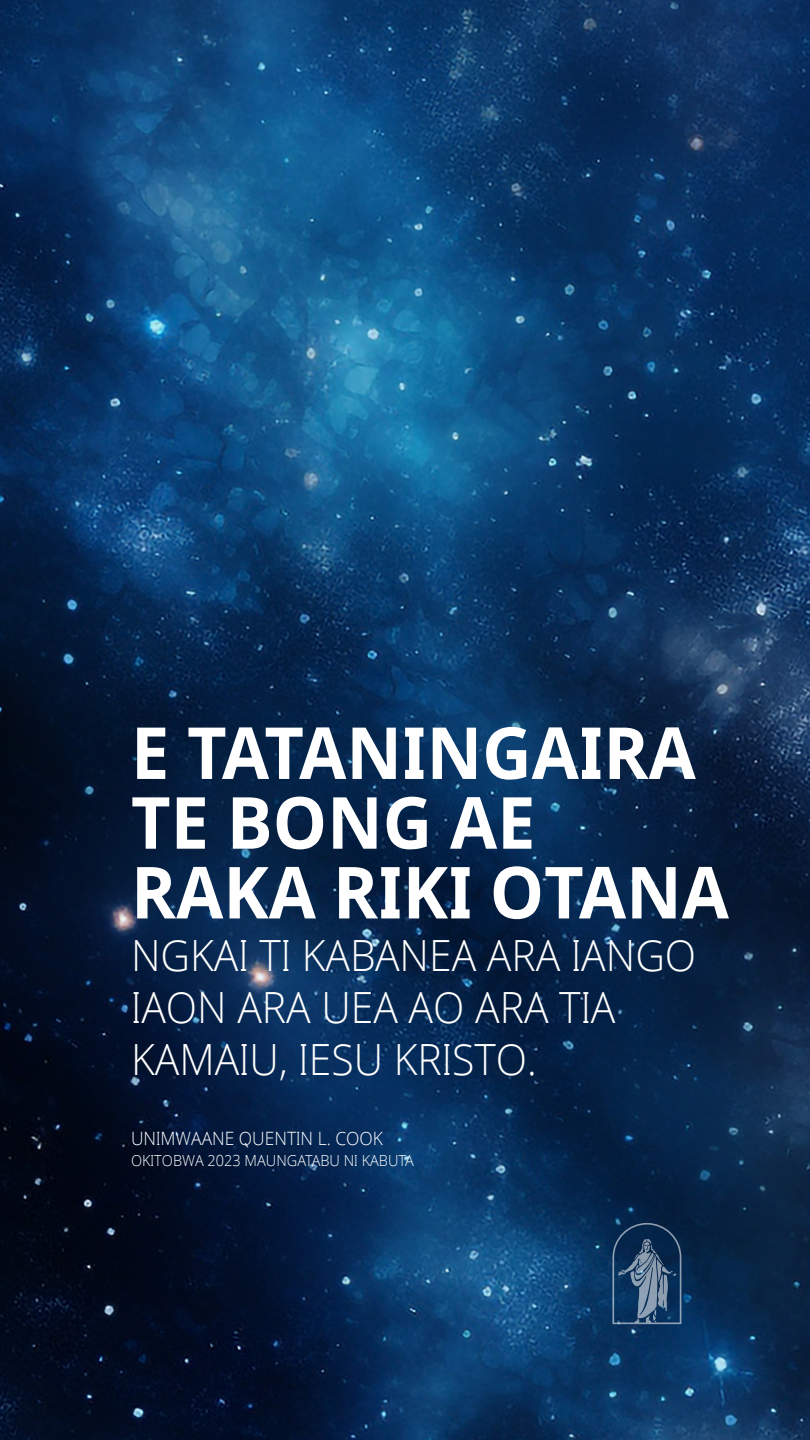
<style>
.page{position:relative;width:810px;height:1440px;background:#fff}
.page>*{position:absolute;margin:0;border:0;box-sizing:border-box;transform-origin:0 0}
.t1{font:700 71.93px/69.8px "Dots Solidlds Lat";color:#fff;scale:.95 1}
.t2{font:300 43.05px/52.1px "Dots Solidlds Lat";color:#fff;scale:.95 1}
.t3{font:300 18.38px "Dots Solidlds Lat";color:#fff;scale:.95 1}
.t4{font:300 15.3px "Dots Solidlds Lat";color:#fff;scale:.95 1}
</style>
<div class="page">
<img style="left:0;top:0;width:810px;height:1440px">
<svg style="left:612px;top:1223px;width:69px;height:101px;background:#2e4d6e"></svg>
<h1 class="t1" style="left:131px;top:719px;width:631px">E TATANINGAIRA<br>TE BONG AE<br>RAKA RIKI OTANA</h1>
<p class="t2" style="left:131px;top:929px;width:596px">NGKAI TI KABANEA ARA IANGO<br>IAON ARA UEA AO ARA TIA<br>KAMAIU, IESU KRISTO.</p>
<p class="t3" style="left:131px;top:1125px;width:267px">UNIMWAANE QUENTIN L. COOK</p>
<p class="t4" style="left:131px;top:1150px;width:299px">OKITOBWA 2023 MAUNGATABU NI KABUTA</p>
</div>
